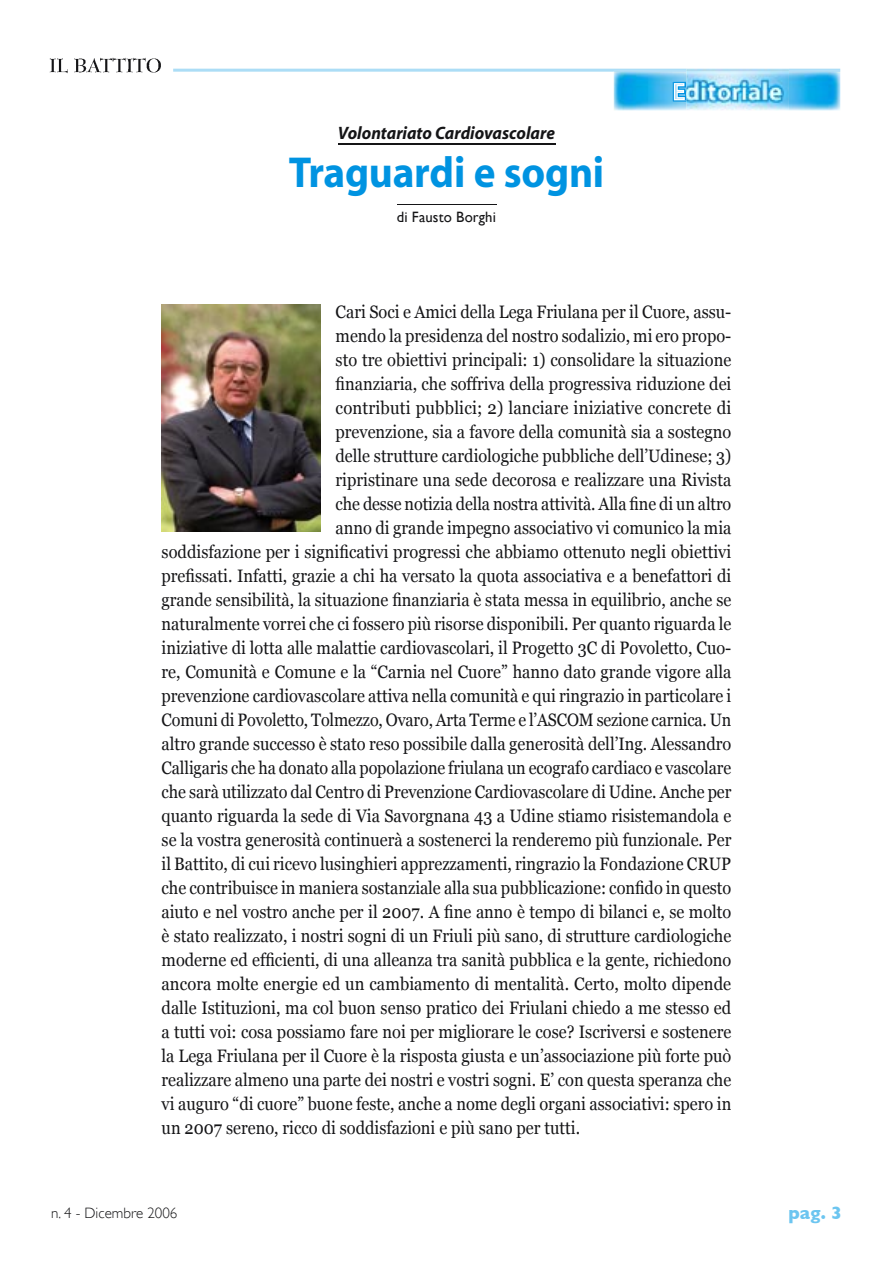
<style>
.page{position:relative;width:893px;height:1263px;background:#fff}
.page>*{position:absolute;margin:0;border:0;box-sizing:border-box;transform-origin:0 0}
.t1{font:700 43.5px "Myriad";letter-spacing:-.01em;color:#0093e1;scale:.95 1}
.t2{font:18px "Georgia";color:#151517;scale:.91 1}
.t3{font:18px "Georgia";color:#151517;scale:.9 1}
.t4{font:18px "Georgia";color:#151517;scale:.92 1}
.t5{font:18px "Georgia";color:#151517;scale:.93 1}
.t6{font:italic 700 18px "Myriad";color:#151517;scale:.95 1}
.t7{font:700 18px "Gill Sans";color:#6cc5f0}
.t8{font:300 15px "Gill Sans";color:#151517}
.t9{font:15px "Gill Sans";letter-spacing:.01em;color:#151517}
</style>
<div class="page">
<img style="left:49px;top:57px;width:112px;height:17px">
<svg style="left:173px;top:69px;width:667px;height:3px;background:#b4e0f6"></svg>
<img style="left:614px;top:71px;width:226px;height:40px">
<img style="left:672px;top:82px;width:14px;height:20px">
<img style="left:674px;top:82px;width:12px;height:19px">
<hr style="left:338px;top:144px;width:217px;height:1px;background:#151517">
<hr style="left:397px;top:204px;width:99px;height:1px;background:#151517">
<img style="left:162px;top:304px;width:159px;height:227px">
<img style="left:686px;top:69px;width:103px;height:42px">
<p class="t6" style="left:338px;top:124px;width:230px">Volontariato Cardiovascolare</p>
<h1 class="t1" style="left:289px;top:150px;width:334px">Traguardi e sogni</h1>
<p class="t9" style="left:397px;top:208px;width:101px">di Fausto Borghi</p>
<p class="t2" style="left:336px;top:301px;width:436px">Cari Soci e Amici della Lega Friulana per il Cuore, assu-</p>
<p class="t2" style="left:336px;top:325px;width:436px">mendo la presidenza del nostro sodalizio, mi ero propo-</p>
<p class="t2" style="left:336px;top:349px;width:436px">sto tre obiettivi principali: 1) consolidare la situazione</p>
<p class="t2" style="left:336px;top:373px;width:436px">finanziaria, che soffriva della progressiva riduzione dei</p>
<p class="t5" style="left:336px;top:397px;width:427px">contributi pubblici; 2) lanciare iniziative concrete di</p>
<p class="t2" style="left:336px;top:421px;width:436px">prevenzione, sia a favore della comunità sia a sostegno</p>
<p class="t2" style="left:336px;top:445px;width:436px">delle strutture cardiologiche pubbliche dell’Udinese; 3)</p>
<p class="t2" style="left:336px;top:469px;width:436px">ripristinare una sede decorosa e realizzare una Rivista</p>
<p class="t3" style="left:336px;top:493px;width:441px">che desse notizia della nostra attività. Alla fine di un altro</p>
<p class="t2" style="left:336px;top:517px;width:436px">anno di grande impegno associativo vi comunico la mia</p>
<p class="t2" style="left:162px;top:541px;width:627px">soddisfazione per i significativi progressi che abbiamo ottenuto negli obiettivi</p>
<p class="t2" style="left:162px;top:565px;width:628px">prefissati. Infatti, grazie a chi ha versato la quota associativa e a benefattori di</p>
<p class="t2" style="left:162px;top:589px;width:628px">grande sensibilità, la situazione finanziaria è stata messa in equilibrio, anche se</p>
<p class="t2" style="left:162px;top:613px;width:628px">naturalmente vorrei che ci fossero più risorse disponibili. Per quanto riguarda le</p>
<p class="t2" style="left:162px;top:637px;width:628px">iniziative di lotta alle malattie cardiovascolari, il Progetto 3C di Povoletto, Cuo-</p>
<p class="t2" style="left:162px;top:661px;width:628px">re, Comunità e Comune e la “Carnia nel Cuore” hanno dato grande vigore alla</p>
<p class="t2" style="left:162px;top:685px;width:627px">prevenzione cardiovascolare attiva nella comunità e qui ringrazio in particolare i</p>
<p class="t3" style="left:162px;top:709px;width:635px">Comuni di Povoletto, Tolmezzo, Ovaro, Arta Terme e l’ASCOM sezione carnica. Un</p>
<p class="t2" style="left:162px;top:733px;width:628px">altro grande successo è stato reso possibile dalla generosità dell’Ing. Alessandro</p>
<p class="t3" style="left:162px;top:757px;width:634px">Calligaris che ha donato alla popolazione friulana un ecografo cardiaco e vascolare</p>
<p class="t3" style="left:162px;top:781px;width:634px">che sarà utilizzato dal Centro di Prevenzione Cardiovascolare di Udine. Anche per</p>
<p class="t2" style="left:162px;top:805px;width:628px">quanto riguarda la sede di Via Savorgnana 43 a Udine stiamo risistemandola e</p>
<p class="t2" style="left:162px;top:829px;width:628px">se la vostra generosità continuerà a sostenerci la renderemo più funzionale. Per</p>
<p class="t2" style="left:162px;top:853px;width:627px">il Battito, di cui ricevo lusinghieri apprezzamenti, ringrazio la Fondazione CRUP</p>
<p class="t2" style="left:162px;top:877px;width:628px">che contribuisce in maniera sostanziale alla sua pubblicazione: confido in questo</p>
<p class="t2" style="left:162px;top:901px;width:628px">aiuto e nel vostro anche per il 2007. A fine anno è tempo di bilanci e, se molto</p>
<p class="t2" style="left:162px;top:925px;width:628px">è stato realizzato, i nostri sogni di un Friuli più sano, di strutture cardiologiche</p>
<p class="t2" style="left:162px;top:949px;width:628px">moderne ed efficienti, di una alleanza tra sanità pubblica e la gente, richiedono</p>
<p class="t4" style="left:162px;top:973px;width:621px">ancora molte energie ed un cambiamento di mentalità. Certo, molto dipende</p>
<p class="t2" style="left:162px;top:997px;width:628px">dalle Istituzioni, ma col buon senso pratico dei Friulani chiedo a me stesso ed</p>
<p class="t2" style="left:162px;top:1021px;width:628px">a tutti voi: cosa possiamo fare noi per migliorare le cose? Iscriversi e sostenere</p>
<p class="t2" style="left:162px;top:1045px;width:628px">la Lega Friulana per il Cuore è la risposta giusta e un’associazione più forte può</p>
<p class="t2" style="left:162px;top:1069px;width:628px">realizzare almeno una parte dei nostri e vostri sogni. E’ con questa speranza che</p>
<p class="t2" style="left:162px;top:1093px;width:628px">vi auguro “di cuore” buone feste, anche a nome degli organi associativi: spero in</p>
<p class="t2" style="left:162px;top:1117px;width:461px">un 2007 sereno, ricco di soddisfazioni e più sano per tutti.</p>
<p class="t8" style="left:51px;top:1204px;width:128px">n. 4 - Dicembre 2006</p>
<p class="t7" style="left:788px;top:1202px;width:55px">pag. 3</p>
</div>
